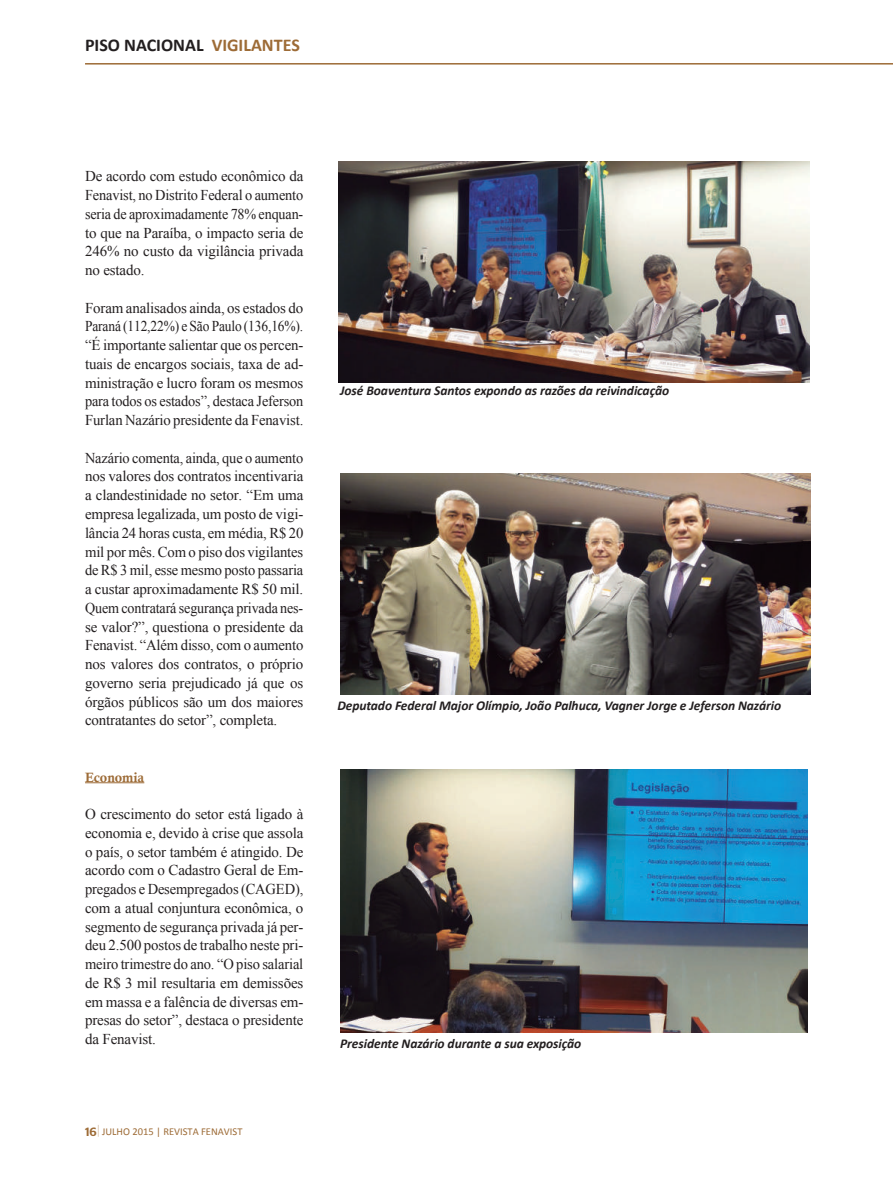
<style>
.page{position:relative;width:893px;height:1191px;background:#fff}
.page>*{position:absolute;margin:0;border:0;box-sizing:border-box;transform-origin:0 0}
.t1{font:700 18px "Calibri";color:#231f20}
.t2{font:15px/18.8px "Times New Roman";letter-spacing:-.01em;color:#231f20;text-align:justify}
.t3{font:15px/18.8px "Times New Roman";letter-spacing:-.01em;color:#231f20;text-align:justify;scale:.96 1}
.t4{font:italic 700 13.5px "Calibri";letter-spacing:-.005em;color:#231f20}
.t5{font:13.5px "Calis MT Bol";letter-spacing:-.005em;color:#9d6b36}
.t6{font:10.5px "Calibri";color:#9d6b36}
.s1{color:#9d6b36}
.s2{font-family:"Stag Sans";font-weight:500;font-size:12px}
.s3{font-family:"Stag Sans";font-weight:100;font-size:15px}
</style>
<div class="page">
<hr style="left:85px;top:63px;width:808px;height:2px;background:#9d6b36">
<hr style="left:85px;top:782px;width:59px;height:1px;background:#9d6b36">
<img style="left:340px;top:769px;width:468px;height:263px">
<img style="left:340px;top:473px;width:471px;height:221px">
<img style="left:339px;top:162px;width:470px;height:220px">
<p class="t1" style="left:85px;top:34px;width:216px">PISO NACIONAL <span class="s1">VIGILANTES</span></p>
<p class="t2" style="left:85px;top:167px;width:220px">De acordo com estudo econômico da Fenavist, no Distrito Federal o aumento seria de aproximadamente 78% enquan&shy;to que na Paraíba, o impacto seria de 246% no custo da vigilância privada no estado.</p>
<p class="t2" style="left:85px;top:298px;width:220px">Foram analisados ainda, os estados do Paraná (112,22%) e São Paulo (136,16%). “É importante salientar que os percen&shy;tuais de encargos sociais, taxa de ad&shy;ministração e lucro foram os mesmos para todos os estados”, destaca Jeferson Furlan Nazário presidente da Fenavist.</p>
<p class="t3" style="left:85px;top:448px;width:229px">Nazário comenta, ainda, que o aumento nos valores dos contratos incentivaria a clandestinidade no setor. “Em uma empresa legalizada, um posto de vigi&shy;lância 24 horas custa, em média, R$ 20 mil por mês. Com o piso dos vigilantes de R$ 3 mil, esse mesmo posto passaria a custar aproximadamente R$ 50 mil.<br>Quem contratará segurança privada nes&shy;se valor?”, questiona o presidente da Fenavist. “Além disso, com o aumento nos valores dos contratos, o próprio governo seria prejudicado já que os órgãos públicos são um dos maiores contratantes do setor”, completa.</p>
<p class="t5" style="left:85px;top:769px;width:61px">Economia</p>
<p class="t2" style="left:85px;top:804px;width:220px">O crescimento do setor está ligado à economia e, devido à crise que assola o país, o setor também é atingido. De acordo com o Cadastro Geral de Em&shy;pregados e Desempregados (CAGED), com a atual conjuntura econômica, o segmento de segurança privada já per&shy;deu 2.500 postos de trabalho neste pri&shy;meiro trimestre do ano. “O piso salarial de R$ 3 mil resultaria em demissões em massa e a falência de diversas em&shy;presas do setor”, destaca o presidente da Fenavist.</p>
<p class="t6" style="left:85px;top:1124px;width:159px"><span class="s2">16</span><span class="s3">|</span> JULHO 2015 | REVISTA FENAVIST</p>
<p class="t4" style="left:340px;top:381px;width:331px">José Boaventura Santos expondo as razões da reivindicação</p>
<p class="t4" style="left:337px;top:697px;width:445px">Deputado Federal Major Olímpio, João Palhuca, Vagner Jorge e Jeferson Nazário</p>
<p class="t4" style="left:340px;top:1034px;width:243px">Presidente Nazário durante a sua exposição</p>
</div>
